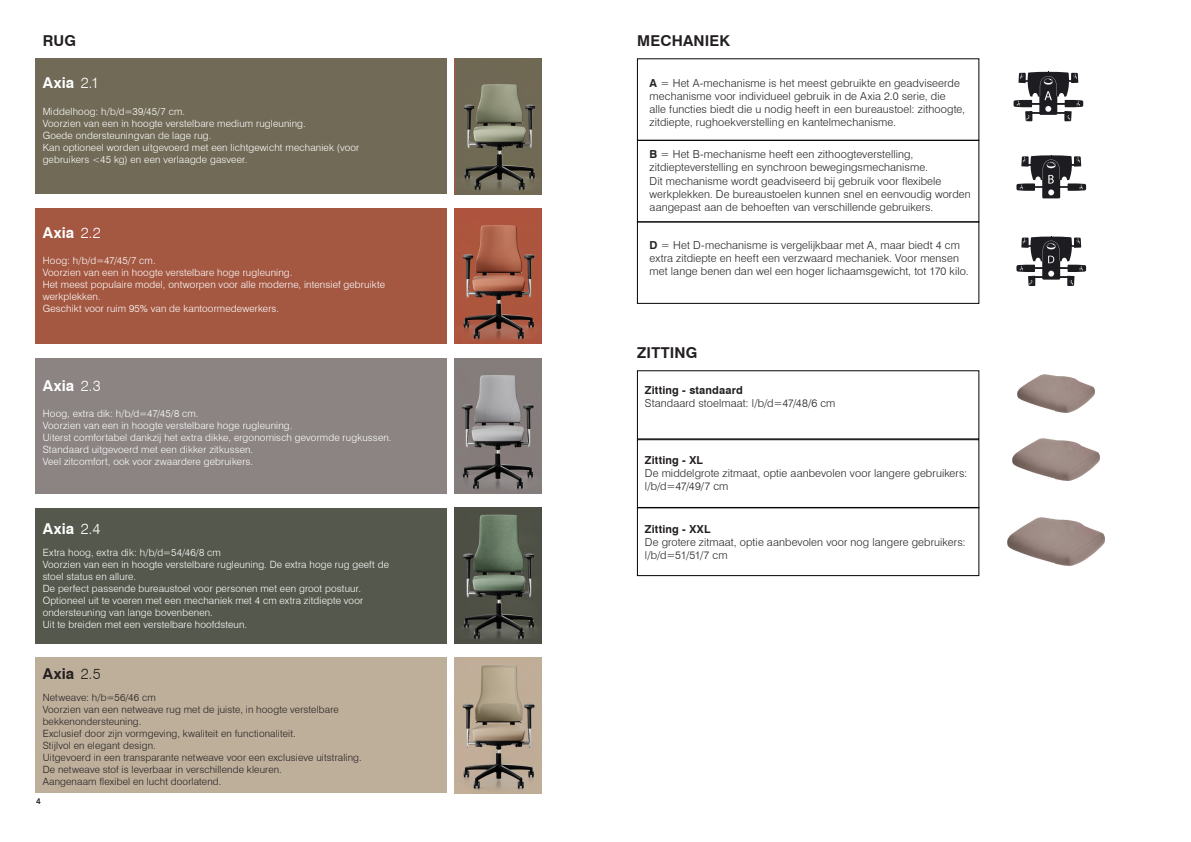
<style>
.page{position:relative;width:1191px;height:842px;background:#fff}
.page>*{position:absolute;margin:0;border:0;box-sizing:border-box;transform-origin:0 0}
.t1{font:700 15px "Swiss 721 BT";letter-spacing:.015em;color:#fff}
.t2{font:700 15px "Swiss 721 BT";letter-spacing:.01em;color:#231f20}
.t3{font:300 11px/13.2px "Swiss 721 BT";letter-spacing:.01em;color:#231f20}
.t4{font:700 11px "Swiss 721 BT";letter-spacing:.015em;color:#231f20}
.t5{font:300 10px/12px "Swiss 721 BT";letter-spacing:.015em;color:#fff}
.t6{font:300 10px/12px "Swiss 721 BT";letter-spacing:.015em;color:#231f20}
.t7{font:800 8px "Avenir LT Std";color:#231f20}
.s1{font-weight:300}
.s2{font-weight:700}
</style>
<div class="page">
<div style="left:35px;top:658px;width:411px;height:135px;background:#beaf9b"></div>
<div style="left:35px;top:508px;width:411px;height:135px;background:#55594d"></div>
<div style="left:35px;top:358px;width:411px;height:136px;background:#8b8483"></div>
<div style="left:35px;top:209px;width:411px;height:135px;background:#a45842"></div>
<div style="left:35px;top:59px;width:411px;height:135px;background:#716a57"></div>
<img style="left:454px;top:59px;width:88px;height:135px">
<img style="left:454px;top:208px;width:88px;height:136px">
<img style="left:454px;top:358px;width:88px;height:136px">
<img style="left:454px;top:508px;width:88px;height:135px">
<img style="left:454px;top:658px;width:88px;height:135px">
<svg style="left:1013px;top:72px;width:70px;height:49px"></svg>
<svg style="left:1016px;top:155px;width:70px;height:43px"></svg>
<svg style="left:1016px;top:237px;width:70px;height:49px"></svg>
<div style="left:637px;top:140px;width:342px;height:82px;border:1px solid #040503"></div>
<div style="left:637px;top:507px;width:342px;height:69px;border:1px solid #040503"></div>
<img style="left:1007px;top:518px;width:97px;height:47px">
<img style="left:1012px;top:438px;width:87px;height:42px">
<img style="left:1017px;top:375px;width:77px;height:37px">
<p class="t2" style="left:43px;top:31px;width:35px">RUG</p>
<p class="t1" style="left:43px;top:74px;width:58px">Axia <span class="s1">2.1</span></p>
<p class="t5" style="left:43px;top:105px;width:144px">Middelhoog: h/b/d=39/45/7 cm.</p>
<p class="t5" style="left:43px;top:117px;width:264px">Voorzien van een in hoogte verstelbare medium rugleuning.</p>
<p class="t5" style="left:43px;top:129px;width:170px">Goede ondersteuningvan de lage rug.</p>
<p class="t5" style="left:43px;top:141px;width:318px">Kan optioneel worden uitgevoerd met een lichtgewicht mechaniek (voor gebruikers &lt;45 kg) en een verlaagde gasveer.</p>
<p class="t1" style="left:43px;top:224px;width:60px">Axia <span class="s1">2.2</span></p>
<p class="t5" style="left:43px;top:255px;width:114px">Hoog: h/b/d=47/45/7 cm.</p>
<p class="t5" style="left:43px;top:267px;width:251px">Voorzien van een in hoogte verstelbare hoge rugleuning.</p>
<p class="t5" style="left:43px;top:279px;width:344px">Het meest populaire model, ontworpen voor alle moderne, intensief gebruikte werkplekken.</p>
<p class="t5" style="left:43px;top:303px;width:238px">Geschikt voor ruim 95% van de kantoormedewerkers.</p>
<p class="t1" style="left:43px;top:376px;width:59px">Axia <span class="s1">2.3</span></p>
<p class="t5" style="left:43px;top:407px;width:157px">Hoog, extra dik: h/b/d=47/45/8 cm.</p>
<p class="t5" style="left:43px;top:419px;width:251px">Voorzien van een in hoogte verstelbare hoge rugleuning.</p>
<p class="t5" style="left:43px;top:431px;width:350px">Uiterst comfortabel dankzij het extra dikke, ergonomisch gevormde rugkussen.</p>
<p class="t5" style="left:43px;top:443px;width:212px">Standaard uitgevoerd met een dikker zitkussen.</p>
<p class="t5" style="left:43px;top:455px;width:212px">Veel zitcomfort, ook voor zwaardere gebruikers.</p>
<p class="t1" style="left:43px;top:519px;width:59px">Axia <span class="s1">2.4</span></p>
<p class="t5" style="left:43px;top:546px;width:180px">Extra hoog, extra dik: h/b/d=54/46/8 cm</p>
<p class="t5" style="left:43px;top:558px;width:348px">Voorzien van een in hoogte verstelbare rugleuning. De extra hoge rug geeft de stoel status en allure.</p>
<p class="t5" style="left:43px;top:582px;width:320px">De perfect passende bureaustoel voor personen met een groot postuur.</p>
<p class="t5" style="left:43px;top:594px;width:322px">Optioneel uit te voeren met een mechaniek met 4 cm extra zitdiepte voor ondersteuning van lange bovenbenen.</p>
<p class="t5" style="left:43px;top:618px;width:206px">Uit te breiden met een verstelbare hoofdsteun.</p>
<p class="t2" style="left:43px;top:664px;width:60px">Axia <span class="s1">2.5</span></p>
<p class="t6" style="left:43px;top:692px;width:115px">Netweave: h/b=56/46 cm</p>
<p class="t6" style="left:43px;top:704px;width:297px">Voorzien van een netweave rug met de juiste, in hoogte verstelbare bekkenondersteuning.</p>
<p class="t6" style="left:43px;top:728px;width:255px">Exclusief door zijn vormgeving, kwaliteit en functionaliteit.</p>
<p class="t6" style="left:43px;top:740px;width:115px">Stijlvol en elegant design.</p>
<p class="t6" style="left:43px;top:752px;width:320px">Uitgevoerd in een transparante netweave voor een exclusieve uitstraling.</p>
<p class="t6" style="left:43px;top:764px;width:241px">De netweave stof is leverbaar in verschillende kleuren.</p>
<p class="t6" style="left:43px;top:776px;width:180px">Aangenaam flexibel en lucht doorlatend.</p>
<p class="t7" style="left:36px;top:796px;width:6px">4</p>
<p class="t2" style="left:637px;top:31px;width:94px">MECHANIEK</p>
<p class="t3" style="left:649px;top:76px;width:317px"><span class="s2">A</span> = Het A-mechanisme is het meest gebruikte en geadviseerde mechanisme voor individueel gebruik in de Axia 2.0 serie, die<br>alle functies biedt die u nodig heeft in een bureaustoel: zithoogte, zitdiepte, rughoekverstelling en kantelmechanisme.</p>
<p class="t3" style="left:649px;top:148px;width:323px"><span class="s2">B</span> = Het B-mechanisme heeft een zithoogteverstelling, zitdiepteverstelling en synchroon bewegingsmechanisme.<br>Dit mechanisme wordt geadviseerd bij gebruik voor flexibele werkplekken. De bureaustoelen kunnen snel en eenvoudig worden aangepast aan de behoeften van verschillende gebruikers.</p>
<p class="t3" style="left:649px;top:238px;width:320px"><span class="s2">D</span> = Het D-mechanisme is vergelijkbaar met A, maar biedt 4 cm extra zitdiepte en heeft een verzwaard mechaniek. Voor mensen met lange benen dan wel een hoger lichaamsgewicht, tot 170 kilo.</p>
<p class="t2" style="left:637px;top:343px;width:62px">ZITTING</p>
<p class="t4" style="left:645px;top:383px;width:100px">Zitting - standaard</p>
<p class="t3" style="left:645px;top:396px;width:192px">Standaard stoelmaat: l/b/d=47/48/6 cm</p>
<p class="t4" style="left:645px;top:453px;width:59px">Zitting - XL</p>
<p class="t3" style="left:645px;top:466px;width:324px">De middelgrote zitmaat, optie aanbevolen voor langere gebruikers: l/b/d=47/49/7 cm</p>
<p class="t4" style="left:645px;top:522px;width:67px">Zitting - XXL</p>
<p class="t3" style="left:645px;top:535px;width:322px">De grotere zitmaat, optie aanbevolen voor nog langere gebruikers: l/b/d=51/51/7 cm</p>
</div>
